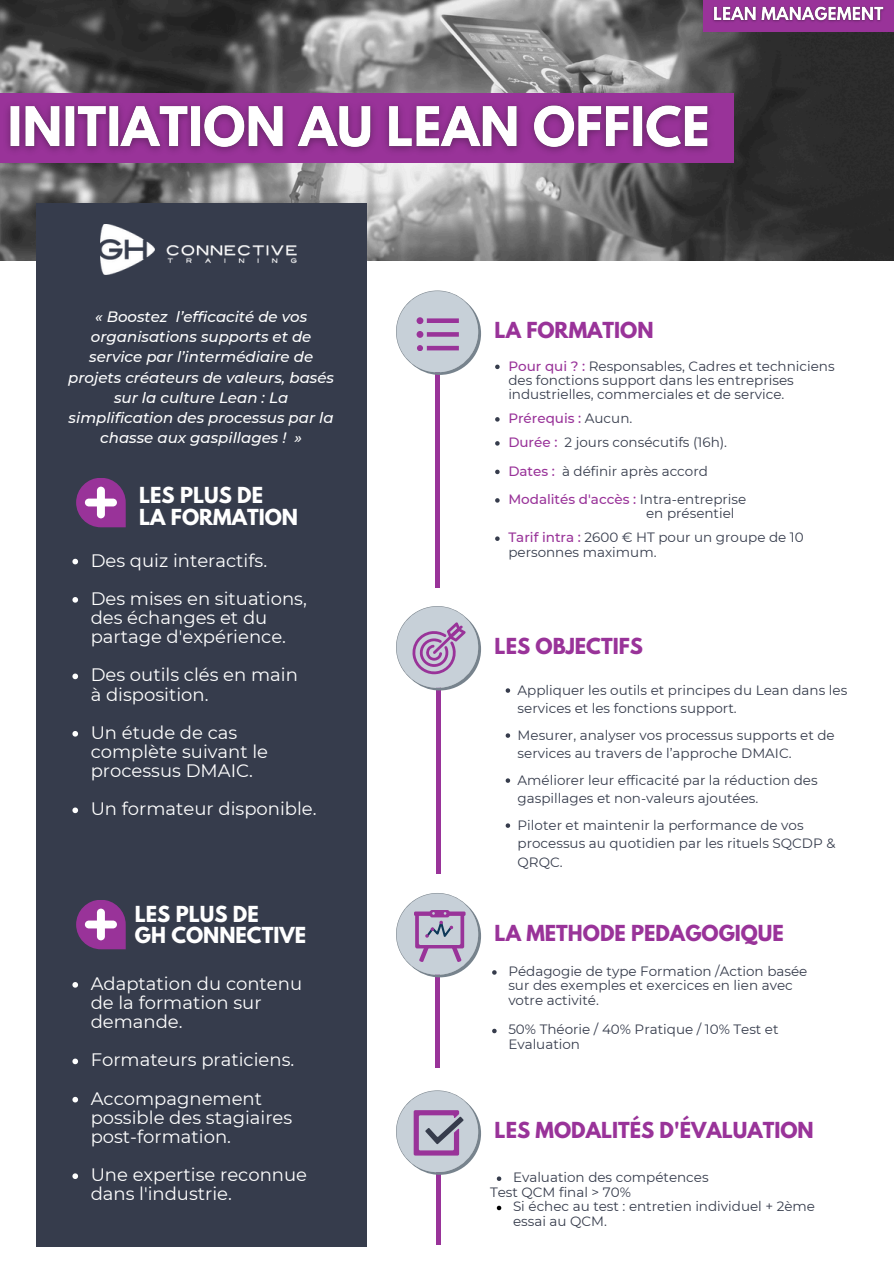
<style>
.page{position:relative;width:894px;height:1264px;background:#fff}
.page>*{position:absolute;margin:0;border:0;box-sizing:border-box;transform-origin:0 0}
.t1{font:700 19.5px "League Spartan";color:#939}
.t2{font:700 19.5px/21.5px "League Spartan";color:#fff}
.t3{font:18px/19.2px "Montserrat";color:#fff}
.t4{font:italic 500 15px/20.2px "Montserrat";color:#fff;text-align:center}
.t5{font:13.5px/18.5px "Montserrat";color:#363c4c}
.t6{font:500 13.5px "Montserrat";color:#939}
.s1{font-weight:500;color:#939}
.s2{font-weight:400;color:#363c4c}
</style>
<div class="page">
<img style="left:0;top:0;width:893px;height:260px">
<div style="left:36px;top:203px;width:330px;height:1043px;background:#363c4c"></div>
<img style="left:101px;top:224px;width:196px;height:51px">
<img style="left:0;top:93px;width:724px;height:71px">
<div style="left:703px;top:0;width:190px;height:31px;background:#939"></div>
<img style="left:713px;top:6px;width:171px;height:16px">
<svg style="left:76px;top:478px;width:50px;height:49px"></svg>
<svg style="left:76px;top:900px;width:50px;height:49px"></svg>
<svg style="left:72px;top:982px;width:6px;height:5px"></svg>
<svg style="left:72px;top:1058px;width:6px;height:6px"></svg>
<svg style="left:72px;top:1096px;width:6px;height:6px"></svg>
<svg style="left:72px;top:1173px;width:6px;height:5px"></svg>
<hr style="left:435px;top:345px;width:4px;height:242px;background:#939">
<hr style="left:436px;top:631px;width:4px;height:242px;background:#939">
<hr style="left:436px;top:1098px;width:4px;height:146px;background:#939">
<svg style="left:396px;top:606px;width:85px;height:84px"></svg>
<svg style="left:396px;top:1090px;width:85px;height:84px"></svg>
<svg style="left:396px;top:290px;width:85px;height:85px"></svg>
<hr style="left:435px;top:901px;width:4px;height:166px;background:#939">
<svg style="left:396px;top:893px;width:85px;height:84px"></svg>
<svg style="left:492px;top:970px;width:4px;height:4px"></svg>
<svg style="left:492px;top:1028px;width:4px;height:5px"></svg>
<svg style="left:496px;top:1176px;width:5px;height:4px"></svg>
<svg style="left:496px;top:1205px;width:5px;height:5px"></svg>
<svg style="left:505px;top:688px;width:5px;height:4px"></svg>
<svg style="left:505px;top:733px;width:5px;height:4px"></svg>
<svg style="left:505px;top:778px;width:5px;height:4px"></svg>
<svg style="left:505px;top:823px;width:5px;height:4px"></svg>
<svg style="left:72px;top:558px;width:6px;height:6px"></svg>
<svg style="left:72px;top:597px;width:6px;height:5px"></svg>
<svg style="left:72px;top:673px;width:6px;height:6px"></svg>
<svg style="left:72px;top:731px;width:6px;height:5px"></svg>
<svg style="left:72px;top:807px;width:6px;height:6px"></svg>
<svg style="left:495px;top:364px;width:4px;height:5px"></svg>
<svg style="left:495px;top:417px;width:4px;height:4px"></svg>
<svg style="left:495px;top:441px;width:4px;height:4px"></svg>
<svg style="left:495px;top:469px;width:4px;height:5px"></svg>
<svg style="left:495px;top:498px;width:4px;height:4px"></svg>
<svg style="left:495px;top:536px;width:4px;height:5px"></svg>
<h5 class="t4" style="left:68px;top:306px;width:267px">« Boostez l’efficacité de vos organisations supports et de service par l’intermédiaire de projets créateurs de valeurs, basés sur la culture Lean : La simplification des processus par la chasse aux gaspillages ! »</h5>
<p class="t2" style="left:139px;top:487px;width:160px">LES PLUS DE<br>LA FORMATION</p>
<p class="t3" style="left:91px;top:550px;width:178px">Des quiz interactifs.</p>
<p class="t3" style="left:91px;top:589px;width:218px">Des mises en situations, des échanges et du partage d'expérience.</p>
<p class="t3" style="left:91px;top:665px;width:209px">Des outils clés en main à disposition.</p>
<p class="t3" style="left:91px;top:722px;width:179px">Un étude de cas complète suivant le processus DMAIC.</p>
<p class="t3" style="left:91px;top:799px;width:227px">Un formateur disponible.</p>
<p class="t2" style="left:135px;top:905px;width:173px">LES PLUS DE<br>GH CONNECTIVE</p>
<h2 class="t3" style="left:91px;top:973px;width:213px">Adaptation du contenu de la formation sur demande.</h2>
<p class="t3" style="left:91px;top:1050px;width:205px">Formateurs praticiens.</p>
<p class="t3" style="left:91px;top:1088px;width:203px">Accompagnement possible des stagiaires post-formation.</p>
<p class="t3" style="left:91px;top:1165px;width:218px">Une expertise reconnue dans l'industrie.</p>
<p class="t1" style="left:494px;top:320px;width:160px">LA FORMATION</p>
<p class="t5" style="left:508px;top:358px;width:328px;line-height:14.2px"><span class="s1">Pour qui ? :</span> Responsables, Cadres et techniciens des fonctions support dans les entreprises industrielles, commerciales et de service.</p>
<h2 class="t6" style="left:508px;top:410px;width:125px">Prérequis : <span class="s2">Aucun.</span></h2>
<p class="t5" style="left:508px;top:433px;width:220px"><span class="s1">Durée :</span> 2 jours consécutifs (16h).</p>
<p class="t5" style="left:508px;top:461px;width:201px"><span class="s1">Dates :</span> à définir après accord</p>
<p class="t5" style="left:646px;top:492px;width:102px;line-height:14.2px;text-indent:-138px"><span class="s1">Modalités d'accès :</span> Intra-entreprise en présentiel</p>
<p class="t5" style="left:508px;top:530px;width:297px;line-height:14.2px"><span class="s1">Tarif intra :</span> 2600 € HT pour un groupe de 10 personnes maximum.</p>
<p class="t1" style="left:494px;top:636px;width:150px">LES OBJECTIFS</p>
<h2 class="t5" style="left:517px;top:680px;width:331px">Appliquer les outils et principes du Lean dans les services et les fonctions support.</h2>
<p class="t5" style="left:517px;top:725px;width:318px">Mesurer, analyser vos processus supports et de services au travers de l’approche DMAIC.</p>
<p class="t5" style="left:517px;top:770px;width:301px">Améliorer leur efficacité par la réduction des gaspillages et non-valeurs ajoutées.</p>
<p class="t5" style="left:517px;top:815px;width:319px">Piloter et maintenir la performance de vos processus au quotidien par les rituels SQCDP &amp;<br>QRQC.</p>
<p class="t1" style="left:494px;top:923px;width:290px">LA METHODE PEDAGOGIQUE</p>
<p class="t5" style="left:508px;top:963px;width:300px;line-height:14.7px">Pédagogie de type Formation /Action basée sur des exemples et exercices en lien avec votre activité.</p>
<h2 class="t5" style="left:508px;top:1022px;width:272px;line-height:14.7px">50% Théorie / 40% Pratique / 10% Test et<br>Evaluation</h2>
<p class="t1" style="left:494px;top:1120px;width:320px">LES MODALITÉS D'ÉVALUATION</p>
<p class="t5" style="left:513px;top:1167px;width:197px">Evaluation des compétences</p>
<p class="t5" style="left:490px;top:1182px;width:142px">Test QCM final &gt; 70%</p>
<p class="t5" style="left:513px;top:1199px;width:303px;line-height:14.7px">Si échec au test : entretien individuel + 2ème essai au QCM.</p>
</div>
